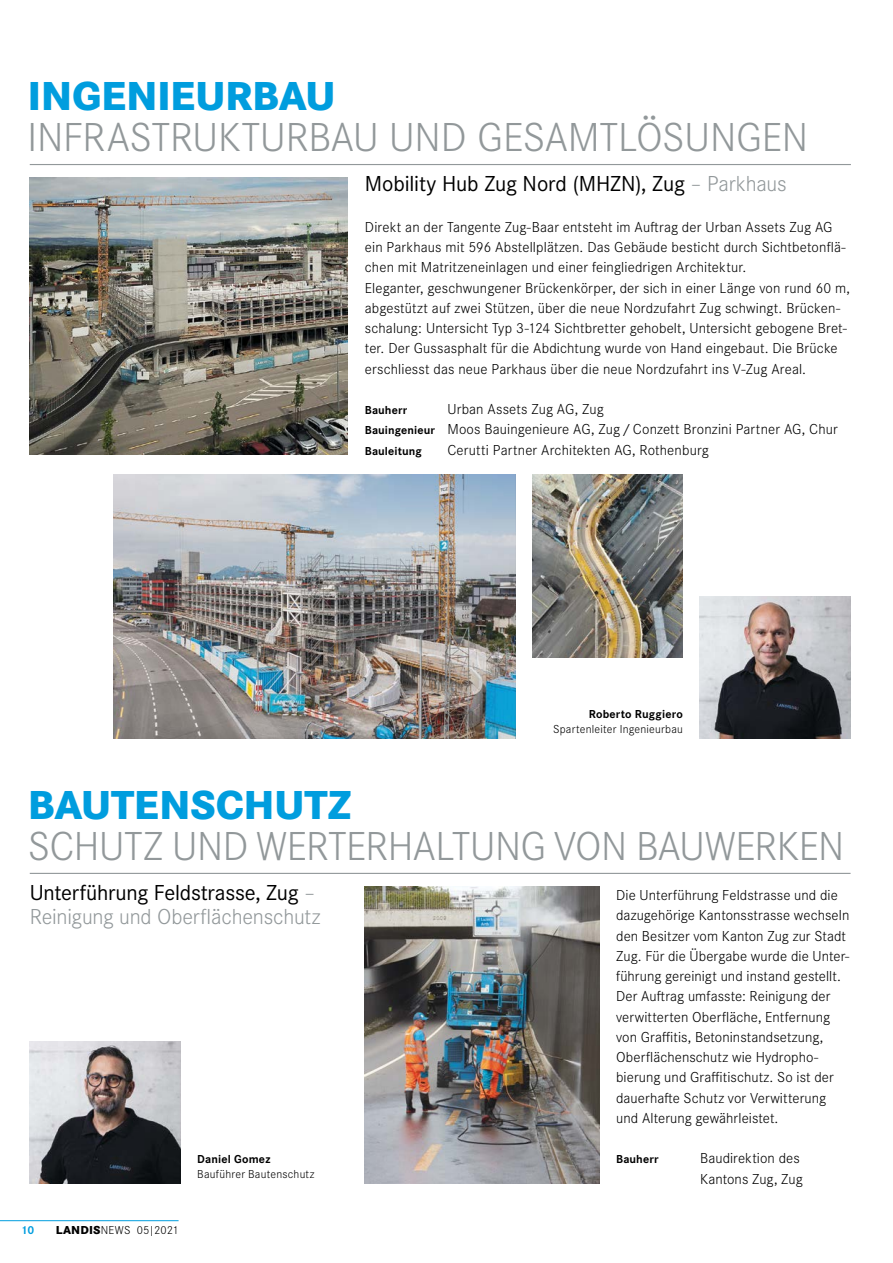
<style>
.page{position:relative;width:893px;height:1263px;background:#fff}
.page>*{position:absolute;margin:0;border:0;box-sizing:border-box;transform-origin:0 0}
.t1{font:300 42px "Corporate S Pro";letter-spacing:-.01em;color:#92989a}
.t2{font:800 42px "Corporate S Pro";letter-spacing:-.01em;color:#009dde}
.t3{font:300 22.5px/24px "Corporate S Pro";letter-spacing:-.01em;color:#92989a}
.t4{font:22.5px "Corporate S Pro";letter-spacing:-.005em;color:#000}
.t5{font:300 15px/20.2px "Corporate S Pro";letter-spacing:.01em;color:#000}
.t6{font:300 12px "Corporate S Pro";letter-spacing:.02em;color:#000}
.t7{font:700 12px "Corporate S Pro";letter-spacing:.01em;color:#000}
.t8{font:700 12px "Corporate S Pro";color:#009dde}
.s1{font-weight:300;color:#92989a}
.s2{font-weight:700;font-size:12px}
.s3{font-weight:400;color:#000}
.s4{font-weight:800}
</style>
<div class="page">
<hr style="left:0;top:1220px;width:179px;height:1px;background:#009dde">
<hr style="left:30px;top:873px;width:820px;height:1px;background:#92989a">
<img style="left:365px;top:886px;width:234px;height:298px">
<img style="left:532px;top:475px;width:151px;height:182px">
<img style="left:30px;top:177px;width:318px;height:278px">
<img style="left:114px;top:475px;width:401px;height:263px">
<hr style="left:30px;top:164px;width:821px;height:1px;background:#92989a">
<img style="left:30px;top:1042px;width:150px;height:142px">
<img style="left:700px;top:596px;width:150px;height:142px">
<h1 class="t2" style="left:28px;top:62px;width:310px">INGENIEURBAU</h1>
<h1 class="t1" style="left:28px;top:107px;width:782px">INFRASTRUKTURBAU UND GESAMTLÖSUNGEN</h1>
<h2 class="t4" style="left:365px;top:168px;width:423px">Mobility Hub Zug Nord (MHZN), Zug <span class="s1">– Parkhaus</span></h2>
<p class="t5" style="left:365px;top:216px;width:487px">Direkt an der Tangente Zug-Baar entsteht im Auftrag der Urban Assets Zug AG ein Parkhaus mit 596 Abstellplätzen. Das Gebäude besticht durch Sichtbetonflä&shy;chen mit Matritzeneinlagen und einer feingliedrigen Architektur.<br>Eleganter, geschwungener Brückenkörper, der sich in einer Länge von rund 60 m, abgestützt auf zwei Stützen, über die neue Nordzufahrt Zug schwingt. Brücken&shy;schalung: Untersicht Typ 3-124 Sichtbretter gehobelt, Untersicht gebogene Bret&shy;ter. Der Gussasphalt für die Abdichtung wurde von Hand eingebaut. Die Brücke erschliesst das neue Parkhaus über die neue Nordzufahrt ins V-Zug Areal.</p>
<p class="t7" style="left:365px;top:401px;width:44px">Bauherr</p>
<p class="t5" style="left:365px;top:398px;width:474px;text-indent:82px">Urban Assets Zug AG, Zug<br><span class="s2">Bauingenieur</span> Moos Bauingenieure AG, Zug / Conzett Bronzini Partner AG, Chur</p>
<p class="t7" style="left:365px;top:441px;width:58px">Bauleitung</p>
<p class="t5" style="left:447px;top:439px;width:263px">Cerutti Partner Architekten AG, Rothenburg</p>
<p class="t7" style="left:589px;top:704px;width:96px">Roberto Ruggiero</p>
<p class="t6" style="left:553px;top:720px;width:131px">Spartenleiter Ingenieurbau</p>
<h1 class="t2" style="left:28px;top:771px;width:325px">BAUTENSCHUTZ</h1>
<h1 class="t1" style="left:28px;top:816px;width:818px">SCHUTZ UND WERTERHALTUNG VON BAUWERKEN</h1>
<h2 class="t3" style="left:30px;top:879px;width:292px"><span class="s3">Unterführung Feldstrasse, Zug</span> –<br>Reinigung und Oberflächenschutz</h2>
<p class="t5" style="left:616px;top:884px;width:235px">Die Unterführung Feldstrasse und die dazugehörige Kantonsstrasse wechseln den Besitzer vom Kanton Zug zur Stadt Zug. Für die Übergabe wurde die Unter&shy;führung gereinigt und instand gestellt.<br>Der Auftrag umfasste: Reinigung der verwitterten Oberfläche, Entfernung von Graffitis, Betoninstandsetzung, Oberflächenschutz wie Hydropho&shy;bierung und Graffitischutz. So ist der dauerhafte Schutz vor Verwitterung und Alterung gewährleistet.</p>
<p class="t7" style="left:616px;top:1150px;width:44px">Bauherr</p>
<p class="t5" style="left:700px;top:1147px;width:104px">Baudirektion des<br>Kantons Zug, Zug</p>
<p class="t7" style="left:197px;top:1150px;width:75px">Daniel Gomez</p>
<p class="t6" style="left:197px;top:1166px;width:119px">Bauführer Bautenschutz</p>
<p class="t8" style="left:21px;top:1220px;width:15px">10</p>
<p class="t6" style="left:56px;top:1221px;width:125px"><span class="s4">LANDIS</span>NEWS 05|2021</p>
</div>
